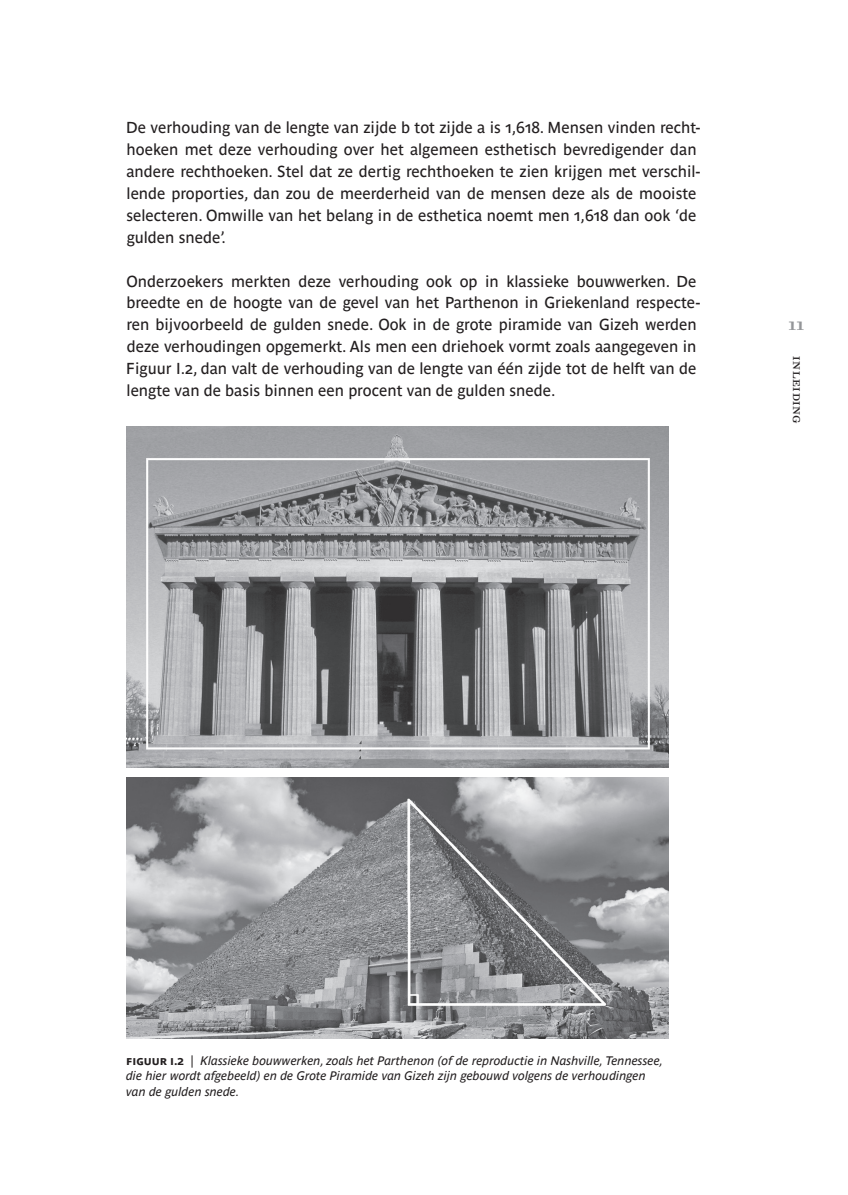
<style>
.page{position:relative;width:848px;height:1195px;background:#fff}
.page>*{position:absolute;margin:0;border:0;box-sizing:border-box;transform-origin:0 0}
.t1{font:700 17.5px "Walbaum 10 Pro";color:#939598}
.t2{font:15.75px/21.9px "Parisine Ptf";color:#231f20}
.t3{font:14px "Walbaum 10 Pro";letter-spacing:.04em;color:#231f20}
.t4{font:italic 12.25px/15.8px "Parisine Ptf";color:#231f20}
.s1{font-weight:700;font-style:normal}
.s2{font-style:normal}
</style>
<div class="page">
<img style="left:126px;top:777px;width:542px;height:261px">
<img style="left:126px;top:426px;width:542px;height:342px">
<p class="t2" style="left:126px;top:115px;width:575px">De verhouding van de lengte van zijde b tot zijde a is 1,618. Mensen vinden recht&shy;hoeken met deze verhouding over het algemeen esthetisch bevredigender dan andere rechthoeken. Stel dat ze dertig rechthoeken te zien krijgen met verschil&shy;lende proporties, dan zou de meerderheid van de mensen deze als de mooiste selecteren. Omwille van het belang in de esthetica noemt men 1,618 dan ook ‘de gulden snede’.</p>
<p class="t2" style="left:126px;top:268px;width:575px">Onderzoekers merkten deze verhouding ook op in klassieke bouwwerken. De breedte en de hoogte van de gevel van het Parthenon in Griekenland respecte&shy;ren bijvoorbeeld de gulden snede. Ook in de grote piramide van Gizeh werden deze verhoudingen opgemerkt. Als men een driehoek vormt zoals aangegeven in Figuur I.2, dan valt de verhouding van de lengte van één zijde tot de helft van de lengte van de basis binnen een procent van de gulden snede.</p>
<p class="t1" style="left:788px;top:312px;width:17px">11</p>
<p class="t3" style="left:807px;top:356px;width:69px;rotate:90deg">inleiding</p>
<p class="t4" style="left:126px;top:1051px;width:538px"><span class="s1">figuur I .2</span> <span class="s2">|</span> Klassieke bouwwerken, zoals het Parthenon (of de reproductie in Nashville, Tennessee, die hier wordt afgebeeld) en de Grote Piramide van Gizeh zijn gebouwd volgens de verhoudingen van de gulden snede.</p>
</div>
